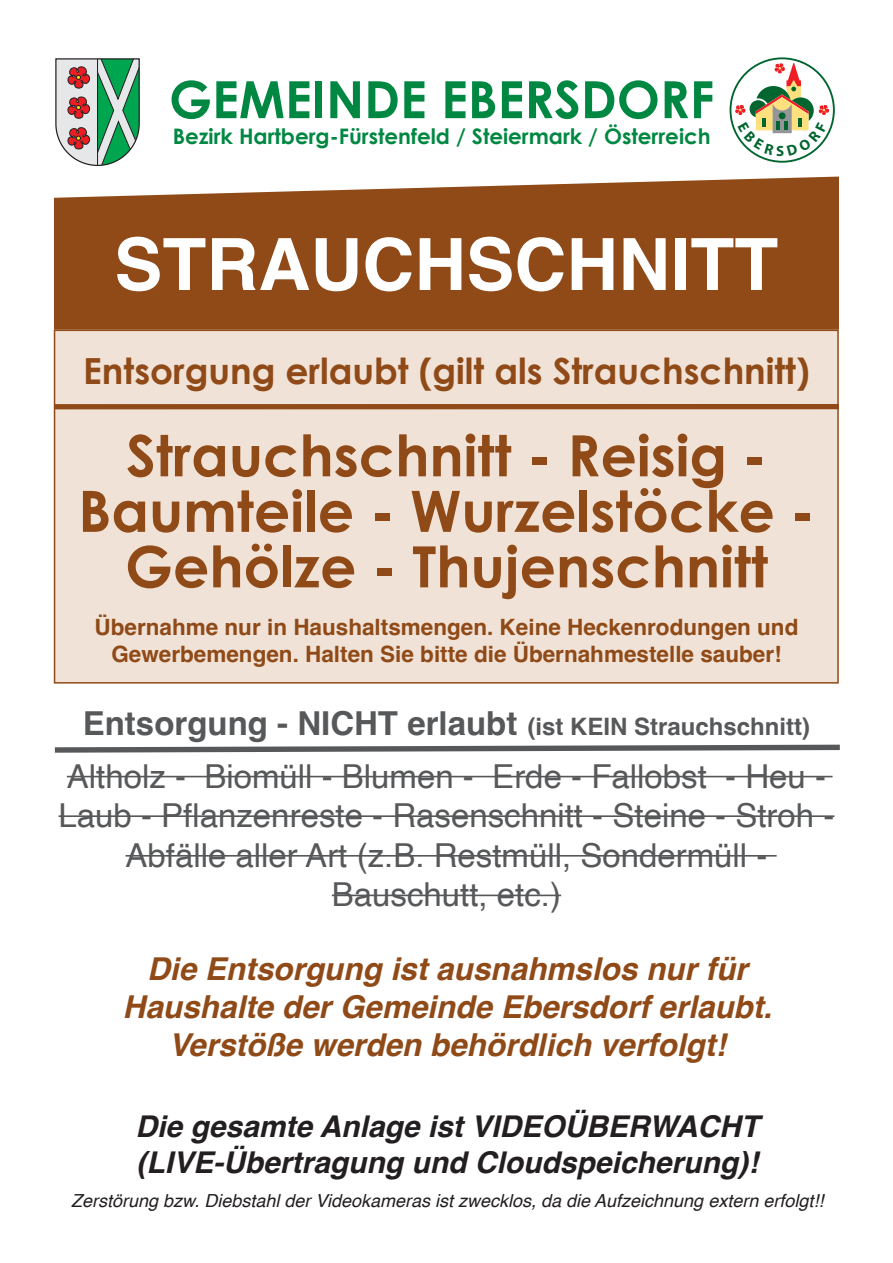
<style>
.page{position:relative;width:893px;height:1263px;background:#fff}
.page>*{position:absolute;margin:0;border:0;box-sizing:border-box;transform-origin:0 0}
.t1{font:700 72px "Helvetica";color:#fff}
.t2{font:700 57px/55.5px "Century Gothic";color:#8f4a18;text-align:center}
.t3{font:700 51.3px "Century Gothic";color:#008843}
.t4{font:700 36px "Century Gothic";color:#8f4a18}
.t5{font:33px/39.6px "Helvetica";color:#57585a;text-align:center}
.t6{font:italic 700 31.5px/37.8px "Helvetica";color:#8f4a18;text-align:center}
.t7{font:italic 700 30px/36px "Helvetica";color:#231f20}
.t8{font:700 22.5px/27px "Helvetica";color:#8f4a18;text-align:center}
.t9{font:700 21.45px "Century Gothic";color:#008843}
.t10{font:italic 18px "Helvetica";color:#231f20}
.t11{font:700 14.85px "Myriad Pro";color:#00652e}
.s1{font-weight:700}
.s2{font-weight:700;font-size:24px}
</style>
<div class="page">
<div style="left:54px;top:330px;width:785px;height:354px;background:#f0e2d6;border:2px solid #8f4a18"></div>
<svg style="left:54px;top:177px;width:785px;height:153px;background:#965627"></svg>
<svg style="left:729px;top:57px;width:106px;height:106px"></svg>
<svg style="left:731px;top:59px;width:102px;height:102px"></svg>
<div style="left:54px;top:404px;width:785px;height:5px;background:#8f4a18"></div>
<hr style="left:67px;top:776px;width:765px;height:1px;background:#57585a">
<hr style="left:59px;top:815px;width:775px;height:2px;background:#57585a">
<hr style="left:126px;top:855px;width:651px;height:2px;background:#57585a">
<hr style="left:332px;top:894px;width:229px;height:2px;background:#57585a">
<svg style="left:54px;top:744px;width:786px;height:9px"></svg>
<svg style="left:55px;top:58px;width:85px;height:108px;background:#97af9b"></svg>
<svg style="left:735px;top:63px;width:94px;height:93px"></svg>
<h3 class="t3" style="left:169px;top:61px;width:547px">GEMEINDE EBERSDORF</h3>
<p class="t9" style="left:173px;top:120px;width:539px">Bezirk Hartberg-Fürstenfeld / Steiermark / Österreich</p>
<p class="t11" style="left:776px;top:141px;width:10px">S</p>
<h1 class="t1" style="left:114px;top:221px;width:665px">STRAUCHSCHNITT</h1>
<p class="t4" style="left:83px;top:344px;width:728px">Entsorgung erlaubt (gilt als Strauchschnitt)</p>
<h2 class="t2" style="left:78px;top:425px;width:738px">Strauchschnitt - Reisig -<br>Baumteile - Wurzelstöcke -<br>Gehölze - Thujenschnitt</h2>
<p class="t8" style="left:95px;top:616px;width:705px">Übernahme nur in Haushaltsmengen. Keine Heckenrodungen und<br>Gewerbemengen. Halten Sie bitte die Übernahmestelle sauber!</p>
<p class="t5" style="left:67px;top:699px;width:761px;line-height:52.2px"><span class="s1">Entsorgung - NICHT erlaubt</span> <span class="s2">(ist KEIN Strauchschnitt)<br></span>Altholz - Biomüll - Blumen - Erde - Fallobst - Heu -</p>
<p class="t5" style="left:59px;top:797px;width:777px">Laub - Pflanzenreste - Rasenschnitt - Steine - Stroh -<br>Abfälle aller Art (z.B. Restmüll, Sondermüll -<br>Bauschutt, etc.)</p>
<p class="t6" style="left:123px;top:953px;width:651px">Die Entsorgung ist ausnahmslos nur für<br>Haushalte der Gemeinde Ebersdorf erlaubt.<br>Verstöße werden behördlich verfolgt!</p>
<p class="t7" style="left:136px;top:1111px;width:625px">Die gesamte Anlage ist VIDEOÜBERWACHT (LIVE-Übertragung und Cloudspeicherung)!</p>
<p class="t10" style="left:71px;top:1186px;width:754px">Zerstörung bzw. Diebstahl der Videokameras ist zwecklos, da die Aufzeichnung extern erfolgt!!</p>
</div>
